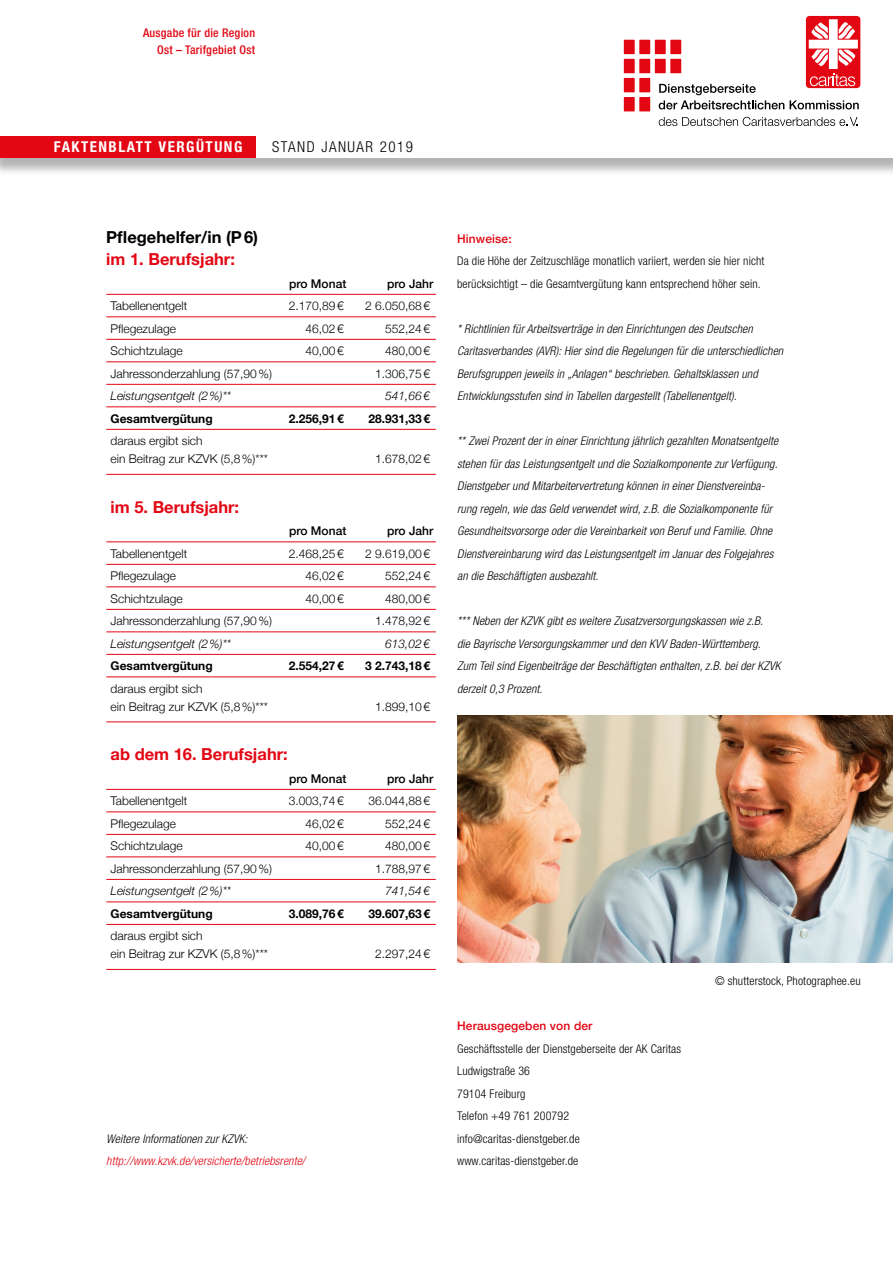
<style>
.page{position:relative;width:893px;height:1263px;background:#fff}
.page>*{position:absolute;margin:0;border:0;box-sizing:border-box;transform-origin:0 0}
.t1{font:700 16.5px "Helvetica Neue";color:#e30613}
.t2{font:700 16.5px "Helvetica Neue";color:#000}
.t3{font:700 condensed 15px "Helvetica Neue";letter-spacing:.1em;color:#fff}
.t4{font:300 condensed 15px "Helvetica Neue";letter-spacing:.1em;color:#000}
.t5{font:italic 300 condensed 12px/22.5px "Helvetica Neue";letter-spacing:.01em;color:#000}
.t6{font:300 12px/18px "Helvetica Neue";color:#000}
.t7{font:300 condensed 12px/22.5px "Helvetica Neue";letter-spacing:.01em;color:#000}
.t8{font:700 12px "Helvetica Neue";color:#000}
.t9{font:italic 300 12px "Helvetica Neue";color:#000}
.t10{font:500 12px "Helvetica Neue";color:#000}
.t11{font:italic 300 condensed 12px "Helvetica Neue";letter-spacing:.01em;color:#e30613}
.t12{font:500 condensed 12px/16.5px "Helvetica Neue";letter-spacing:.02em;color:#e30613;text-align:right}
.t13{font:500 12px "Helvetica Neue";letter-spacing:.01em;color:#e30613}
</style>
<div class="page">
<hr style="left:106px;top:294px;width:330px;height:1px;background:#e30613">
<hr style="left:106px;top:316px;width:330px;height:1px;background:#e30613">
<hr style="left:106px;top:339px;width:330px;height:1px;background:#e30613">
<hr style="left:106px;top:361px;width:330px;height:1px;background:#e30613">
<hr style="left:106px;top:384px;width:330px;height:1px;background:#e30613">
<hr style="left:106px;top:406px;width:330px;height:1px;background:#e30613">
<hr style="left:106px;top:429px;width:330px;height:1px;background:#e30613">
<hr style="left:106px;top:474px;width:330px;height:1px;background:#e30613">
<hr style="left:106px;top:541px;width:330px;height:1px;background:#e30613">
<hr style="left:106px;top:564px;width:330px;height:1px;background:#e30613">
<hr style="left:106px;top:586px;width:330px;height:1px;background:#e30613">
<hr style="left:106px;top:609px;width:330px;height:1px;background:#e30613">
<hr style="left:106px;top:631px;width:330px;height:1px;background:#e30613">
<hr style="left:106px;top:654px;width:330px;height:1px;background:#e30613">
<hr style="left:106px;top:676px;width:330px;height:1px;background:#e30613">
<hr style="left:106px;top:721px;width:330px;height:1px;background:#e30613">
<hr style="left:106px;top:789px;width:330px;height:1px;background:#e30613">
<hr style="left:106px;top:811px;width:330px;height:1px;background:#e30613">
<hr style="left:106px;top:834px;width:330px;height:1px;background:#e30613">
<hr style="left:106px;top:856px;width:330px;height:1px;background:#e30613">
<hr style="left:106px;top:879px;width:330px;height:1px;background:#e30613">
<hr style="left:106px;top:901px;width:330px;height:1px;background:#e30613">
<hr style="left:106px;top:924px;width:330px;height:1px;background:#e30613">
<hr style="left:106px;top:969px;width:330px;height:1px;background:#e30613">
<div style="left:0;top:0;width:893px;height:176px;background:#000;opacity:.3"></div>
<div style="left:0;top:0;width:893px;height:157px;background:#fff"></div>
<div style="left:0;top:136px;width:255px;height:21px;background:#e30613"></div>
<div style="left:806px;top:16px;width:54px;height:72px;background:#e30613;border-radius:4px"></div>
<svg style="left:809px;top:19px;width:49px;height:67px"></svg>
<div style="left:655px;top:40px;width:11px;height:14px;background:#e30613"></div>
<div style="left:670px;top:40px;width:11px;height:14px;background:#e30613"></div>
<div style="left:624px;top:40px;width:11px;height:14px;background:#e30613"></div>
<div style="left:639px;top:40px;width:11px;height:14px;background:#e30613"></div>
<div style="left:655px;top:59px;width:11px;height:14px;background:#e30613"></div>
<div style="left:670px;top:59px;width:11px;height:14px;background:#e30613"></div>
<div style="left:624px;top:59px;width:11px;height:14px;background:#e30613"></div>
<div style="left:639px;top:59px;width:11px;height:14px;background:#e30613"></div>
<div style="left:624px;top:78px;width:11px;height:14px;background:#e30613"></div>
<div style="left:639px;top:78px;width:11px;height:14px;background:#e30613"></div>
<div style="left:624px;top:97px;width:11px;height:14px;background:#e30613"></div>
<div style="left:639px;top:97px;width:11px;height:14px;background:#e30613"></div>
<svg style="left:659px;top:84px;width:125px;height:25px"></svg>
<svg style="left:790px;top:100px;width:69px;height:9px"></svg>
<svg style="left:659px;top:117px;width:199px;height:9px"></svg>
<img style="left:457px;top:715px;width:436px;height:248px">
<p class="t12" style="left:143px;top:25px;width:114px">Ausgabe für die Region<br>Ost – Tarifgebiet Ost</p>
<p class="t3" style="left:54px;top:138px;width:190px">FAKTENBLATT VERGÜTUNG</p>
<p class="t4" style="left:272px;top:138px;width:142px">STAND JANUAR 2019</p>
<h1 class="t2" style="left:106px;top:224px;width:153px">Pflegehelfer/in (P6)</h1>
<h1 class="t1" style="left:106px;top:246px;width:130px">im 1. Berufsjahr:</h1>
<p class="t10" style="left:289px;top:274px;width:59px">pro Monat</p>
<p class="t10" style="left:387px;top:274px;width:48px">pro Jahr</p>
<p class="t6" style="left:111px;top:296px;width:78px">Tabellenentgelt</p>
<p class="t6" style="left:289px;top:296px;width:56px">2.170,89€</p>
<p class="t6" style="left:365px;top:296px;width:66px">2 6.050,68€</p>
<p class="t6" style="left:111px;top:318px;width:67px">Pflegezulage</p>
<p class="t6" style="left:306px;top:318px;width:40px">46,02€</p>
<p class="t6" style="left:385px;top:318px;width:46px">552,24€</p>
<p class="t6" style="left:111px;top:341px;width:74px">Schichtzulage</p>
<p class="t6" style="left:306px;top:341px;width:40px">40,00€</p>
<p class="t6" style="left:385px;top:341px;width:46px">480,00€</p>
<p class="t6" style="left:111px;top:363px;width:163px">Jahressonderzahlung (57,90%)</p>
<p class="t6" style="left:375px;top:363px;width:56px">1.306,75€</p>
<p class="t9" style="left:111px;top:386px;width:122px">Leistungsentgelt (2%)**</p>
<p class="t9" style="left:385px;top:386px;width:46px">541,66€</p>
<p class="t8" style="left:111px;top:409px;width:104px">Gesamtvergütung</p>
<p class="t8" style="left:289px;top:409px;width:56px">2.256,91€</p>
<p class="t8" style="left:369px;top:409px;width:63px">28.931,33€</p>
<p class="t6" style="left:111px;top:431px;width:159px">daraus ergibt sich<br>ein Beitrag zur KZVK (5,8%)***</p>
<p class="t6" style="left:375px;top:449px;width:56px">1.678,02€</p>
<h1 class="t1" style="left:111px;top:494px;width:130px">im 5. Berufsjahr:</h1>
<p class="t10" style="left:289px;top:521px;width:59px">pro Monat</p>
<p class="t10" style="left:387px;top:521px;width:48px">pro Jahr</p>
<p class="t6" style="left:111px;top:543px;width:78px">Tabellenentgelt</p>
<p class="t6" style="left:289px;top:543px;width:56px">2.468,25€</p>
<p class="t6" style="left:365px;top:543px;width:66px">2 9.619,00€</p>
<p class="t6" style="left:111px;top:566px;width:67px">Pflegezulage</p>
<p class="t6" style="left:306px;top:566px;width:40px">46,02€</p>
<p class="t6" style="left:385px;top:566px;width:46px">552,24€</p>
<p class="t6" style="left:111px;top:588px;width:74px">Schichtzulage</p>
<p class="t6" style="left:306px;top:588px;width:40px">40,00€</p>
<p class="t6" style="left:385px;top:588px;width:46px">480,00€</p>
<p class="t6" style="left:111px;top:611px;width:163px">Jahressonderzahlung (57,90%)</p>
<p class="t6" style="left:375px;top:611px;width:56px">1.478,92€</p>
<p class="t9" style="left:111px;top:634px;width:122px">Leistungsentgelt (2%)**</p>
<p class="t9" style="left:385px;top:634px;width:46px">613,02€</p>
<p class="t8" style="left:111px;top:656px;width:104px">Gesamtvergütung</p>
<p class="t8" style="left:289px;top:656px;width:56px">2.554,27€</p>
<p class="t8" style="left:365px;top:656px;width:66px">3 2.743,18€</p>
<p class="t6" style="left:111px;top:678px;width:159px">daraus ergibt sich<br>ein Beitrag zur KZVK (5,8%)***</p>
<p class="t6" style="left:375px;top:696px;width:56px">1.899,10€</p>
<h1 class="t1" style="left:111px;top:741px;width:179px">ab dem 16. Berufsjahr:</h1>
<p class="t10" style="left:289px;top:769px;width:59px">pro Monat</p>
<p class="t10" style="left:387px;top:769px;width:48px">pro Jahr</p>
<p class="t6" style="left:111px;top:791px;width:78px">Tabellenentgelt</p>
<p class="t6" style="left:289px;top:791px;width:56px">3.003,74€</p>
<p class="t6" style="left:369px;top:791px;width:63px">36.044,88€</p>
<p class="t6" style="left:111px;top:813px;width:67px">Pflegezulage</p>
<p class="t6" style="left:306px;top:813px;width:40px">46,02€</p>
<p class="t6" style="left:385px;top:813px;width:46px">552,24€</p>
<p class="t6" style="left:111px;top:836px;width:74px">Schichtzulage</p>
<p class="t6" style="left:306px;top:836px;width:40px">40,00€</p>
<p class="t6" style="left:385px;top:836px;width:46px">480,00€</p>
<p class="t6" style="left:111px;top:858px;width:163px">Jahressonderzahlung (57,90%)</p>
<p class="t6" style="left:375px;top:858px;width:56px">1.788,97€</p>
<p class="t9" style="left:111px;top:881px;width:122px">Leistungsentgelt (2%)**</p>
<p class="t9" style="left:385px;top:881px;width:46px">741,54€</p>
<p class="t8" style="left:111px;top:904px;width:104px">Gesamtvergütung</p>
<p class="t8" style="left:289px;top:904px;width:56px">3.089,76€</p>
<p class="t8" style="left:369px;top:904px;width:63px">39.607,63€</p>
<p class="t6" style="left:111px;top:926px;width:159px">daraus ergibt sich<br>ein Beitrag zur KZVK (5,8%)***</p>
<p class="t6" style="left:375px;top:944px;width:56px">2.297,24€</p>
<p class="t5" style="left:106px;top:1127px;width:143px">Weitere Informationen zur KZVK:</p>
<p class="t11" style="left:106px;top:1154px;width:200px">http://www.kzvk.de/versicherte/betriebsrente/</p>
<p class="t13" style="left:457px;top:229px;width:56px">Hinweise:</p>
<p class="t7" style="left:457px;top:249px;width:309px">Da die Höhe der Zeitzuschläge monatlich variiert, werden sie hier nicht berücksichtigt – die Gesamtvergütung kann entsprechend höher sein.</p>
<p class="t5" style="left:457px;top:317px;width:328px">* Richtlinien für Arbeitsverträge in den Einrichtungen des Deutschen Caritasverbandes (AVR): Hier sind die Regelungen für die unterschiedlichen Berufsgruppen jeweils in „Anlagen“ beschrieben. Gehaltsklassen und Entwicklungsstufen sind in Tabellen dargestellt (Tabellenentgelt).</p>
<p class="t5" style="left:457px;top:429px;width:322px">** Zwei Prozent der in einer Einrichtung jährlich gezahlten Monatsentgelte stehen für das Leistungsentgelt und die Sozialkomponente zur Verfügung.<br>Dienstgeber und Mitarbeitervertretung können in einer Dienstvereinba&shy;rung regeln, wie das Geld verwendet wird, z.B. die Sozialkomponente für Gesundheitsvorsorge oder die Vereinbarkeit von Beruf und Familie. Ohne Dienstvereinbarung wird das Leistungsentgelt im Januar des Folgejahres an die Beschäftigten ausbezahlt.</p>
<p class="t5" style="left:457px;top:609px;width:325px">*** Neben der KZVK gibt es weitere Zusatzversorgungskassen wie z.B.<br>die Bayrische Versorgungskammer und den KVV Baden-Württemberg.<br>Zum Teil sind Eigenbeiträge der Beschäftigten enthalten, z.B. bei der KZVK derzeit 0,3 Prozent.</p>
<p class="t13" style="left:457px;top:1016px;width:137px">Herausgegeben von der</p>
<p class="t7" style="left:457px;top:1037px;width:225px">Geschäftsstelle der Dienstgeberseite der AK Caritas<br>Ludwigstraße 36<br>79104 Freiburg<br>Telefon +49 761 200792 info@caritas-dienstgeber.de www.caritas-dienstgeber.de</p>
<p class="t7" style="left:715px;top:969px;width:147px">© shutterstock, Photographee.eu</p>
</div>
